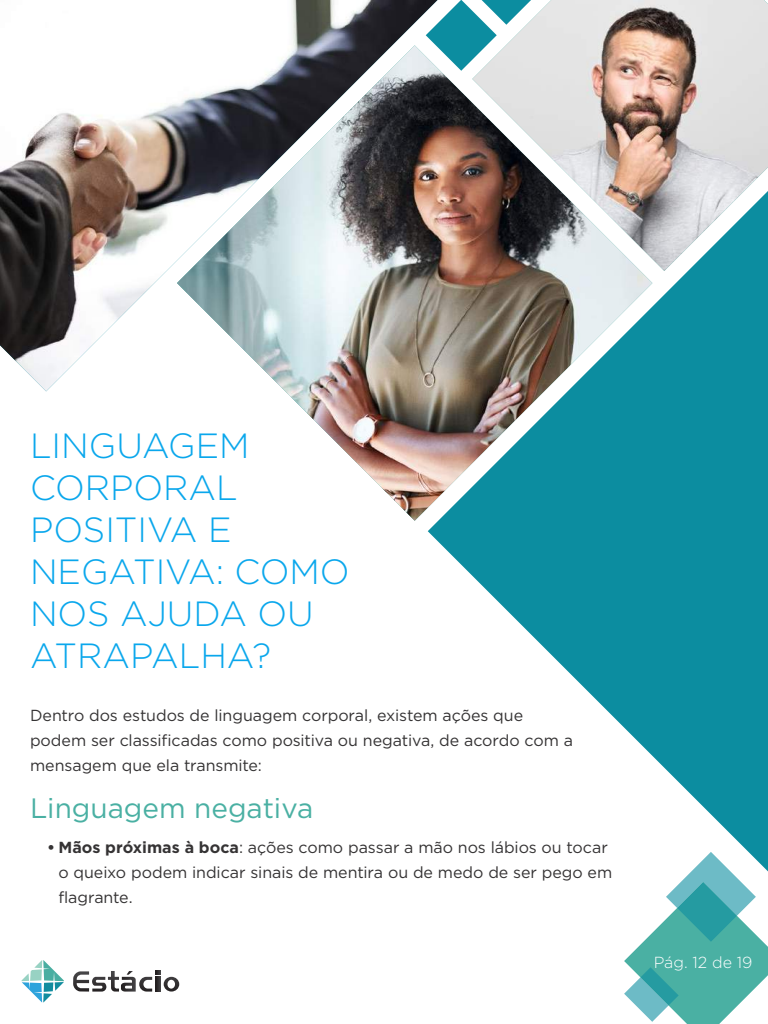
<style>
.page{position:relative;width:768px;height:1024px;background:#fff}
.page>*{position:absolute;margin:0;border:0;box-sizing:border-box;transform-origin:0 0}
.t1{font:300 35px/42px "Gotham";color:#0aa7ec}
.t2{font:28px "Gotham";color:#4ab0a3}
.t3{font:16px/25px "Gotham";letter-spacing:-.005em;color:#353334}
.t4{font:300 16px "Gotham";color:#fff}
.s1{font-weight:700}
</style>
<div class="page">
<svg style="left:624px;top:871px;width:144px;height:153px"></svg>
<svg style="left:428px;top:271px;width:340px;height:600px;fill:#0c8da0"></svg>
<svg style="left:437px;top:0;width:35px;height:45px"></svg>
<svg style="left:21px;top:960px;width:43px;height:43px"></svg>
<svg style="left:73px;top:971px;width:106px;height:21px"></svg>
<img style="left:0;top:0;width:437px;height:391px">
<img style="left:177px;top:45px;width:475px;height:476px">
<img style="left:472px;top:0;width:296px;height:271px">
<h1 class="t1" style="left:30px;top:424px;width:321px">LINGUAGEM<br>CORPORAL<br>POSITIVA E<br>NEGATIVA: COMO<br>NOS AJUDA OU<br>ATRAPALHA?</h1>
<p class="t3" style="left:30px;top:702px;width:545px">Dentro dos estudos de linguagem corporal, existem ações que podem ser classificadas como positiva ou negativa, de acordo com a mensagem que ela transmite:</p>
<h2 class="t2" style="left:30px;top:790px;width:285px">Linguagem negativa</h2>
<p class="t3" style="left:58px;top:834px;width:556px;text-indent:-11px"><span class="s1">• Mãos próximas à boca</span>: ações como passar a mão nos lábios ou tocar o queixo podem indicar sinais de mentira ou de medo de ser pego em flagrante.</p>
<p class="t4" style="left:654px;top:952px;width:100px">Pág. 12 de 19</p>
</div>
